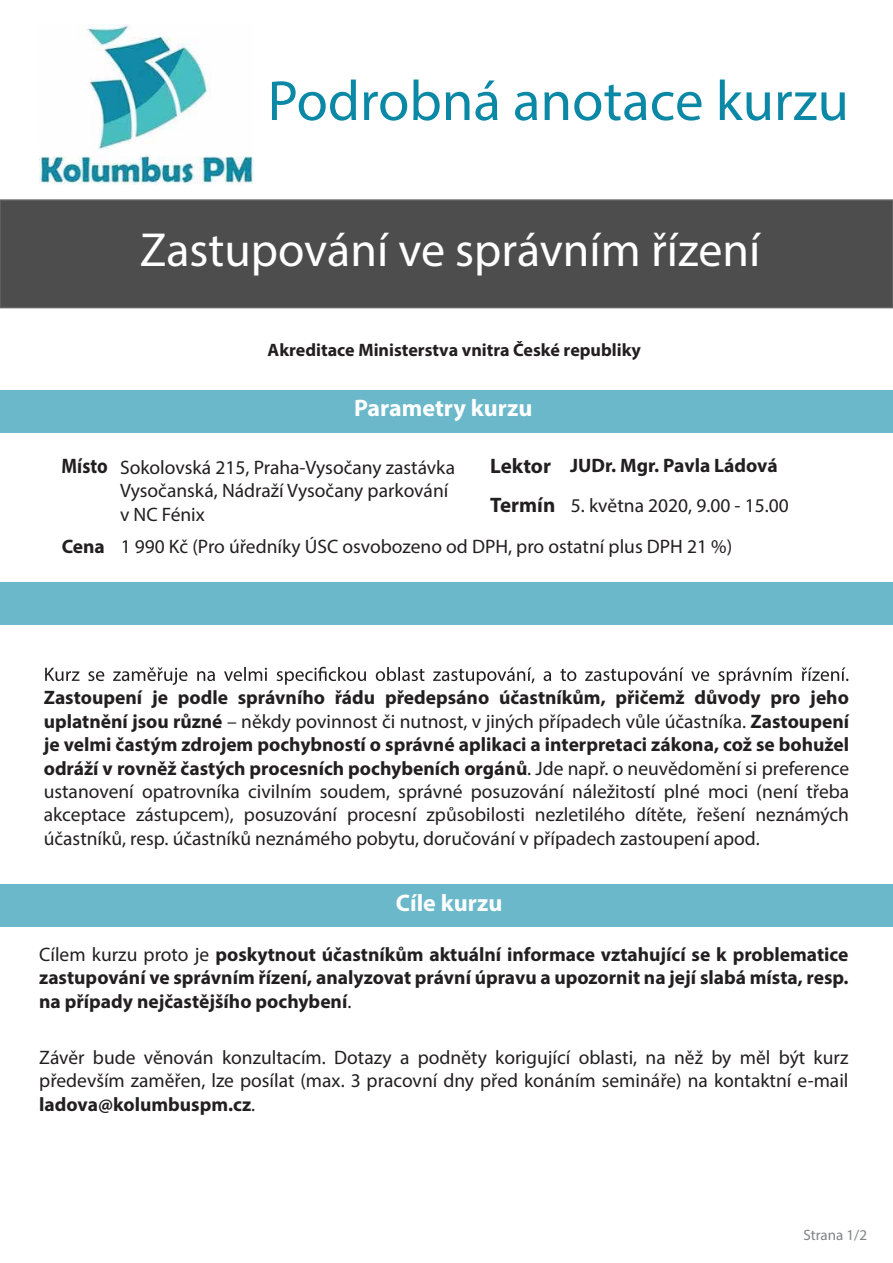
<style>
.page{position:relative;width:893px;height:1263px;background:#fff}
.page>*{position:absolute;margin:0;border:0;box-sizing:border-box;transform-origin:0 0}
.t1{font:57px "Myriad Pro";color:#0a88a5}
.t2{font:48px "Myriad Pro";color:#fff}
.t3{font:700 24px "Myriad Pro";color:#fff}
.t4{font:700 21px/39px "Myriad Pro";color:#231f20}
.t5{font:700 21px "Myriad Pro";color:#231f20;scale:.88 1}
.t6{font:19.5px/23.4px "Myriad Pro";color:#231f20;text-align:justify}
.t7{font:700 19.5px/23.4px "Myriad Pro";color:#231f20;text-align:justify}
.t8{font:700 18px "Myriad Pro";color:#231f20}
.t9{font:15px "Myriad Pro";color:#808285}
.s1{font-weight:700}
.s2{font-weight:400}
</style>
<div class="page">
<div style="left:0;top:200px;width:893px;height:108px;background:#4d4d4d"></div>
<div style="left:0;top:199px;width:893px;height:109px;border:2px solid #231f20"></div>
<div style="left:0;top:391px;width:893px;height:42px;background:#6ab8c9"></div>
<div style="left:0;top:583px;width:893px;height:42px;background:#6ab8c9"></div>
<svg style="left:45px;top:667px;width:803px;height:18px"></svg>
<div style="left:0;top:884px;width:893px;height:42px;background:#6ab8c9"></div>
<img style="left:39px;top:24px;width:215px;height:160px">
<h1 class="t1" style="left:268px;top:66px;width:583px">Podrobná anotace kurzu</h1>
<h2 class="t2" style="left:140px;top:220px;width:622px">Zastupování ve správním řízení</h2>
<p class="t8" style="left:268px;top:338px;width:375px">Akreditace Ministerstva vnitra České republiky</p>
<p class="t3" style="left:354px;top:393px;width:180px">Parametry kurzu</p>
<p class="t5" style="left:62px;top:453px;width:54px">Místo</p>
<p class="t4" style="left:490px;top:446px;width:67px">Lektor<br>Termín</p>
<p class="t6" style="left:120px;top:455px;width:337px;text-align:left">Sokolovská 215, Praha-Vysočany zastávka<br>Vysočanská, Nádraží Vysočany parkování v NC Fénix</p>
<p class="t7" style="left:570px;top:453px;width:209px">JUDr. Mgr. Pavla Ládová</p>
<p class="t6" style="left:571px;top:494px;width:219px">5. května 2020, 9.00 - 15.00</p>
<p class="t6" style="left:62px;top:534px;width:672px"><span class="s1">Cena</span> 1 990 Kč (Pro úředníky ÚSC osvobozeno od DPH, pro ostatní plus DPH 21 %)</p>
<p class="t6" style="left:44px;top:686px;width:807px"><span class="s1">Zastoupení je podle správního řádu předepsáno účastníkům, přičemž důvody pro jeho uplatnění jsou různé</span> – někdy povinnost či nutnost, v jiných případech vůle účastníka. <span class="s1">Zastoupení je velmi častým zdrojem pochybností o správné aplikaci a interpretaci zákona, což se bohužel odráží v rovněž častých procesních pochybeních orgánů</span>. Jde např. o neuvědomění si preference ustanovení opatrovníka civilním soudem, správné posuzování náležitostí plné moci (není třeba akceptace zástupcem), posuzování procesní způsobilosti nezletilého dítěte, řešení neznámých účastníků, resp. účastníků neznámého pobytu, doručování v případech zastoupení apod.</p>
<p class="t3" style="left:396px;top:887px;width:108px">Cíle kurzu</p>
<p class="t7" style="left:39px;top:942px;width:811px"><span class="s2">Cílem kurzu proto je</span> poskytnout účastníkům aktuální informace vztahující se k problematice zastupování ve správním řízení, analyzovat právní úpravu a upozornit na její slabá místa, resp. na případy nejčastějšího pochybení<span class="s2">.</span></p>
<p class="t6" style="left:39px;top:1045px;width:811px">Závěr bude věnován konzultacím. Dotazy a podněty korigující oblasti, na něž by měl být kurz především zaměřen, lze posílat (max. 3 pracovní dny před konáním semináře) na kontaktní e-mail <span class="s1">ladova@kolumbuspm.cz</span>.</p>
<p class="t9" style="left:803px;top:1225px;width:65px">Strana 1/2</p>
</div>
